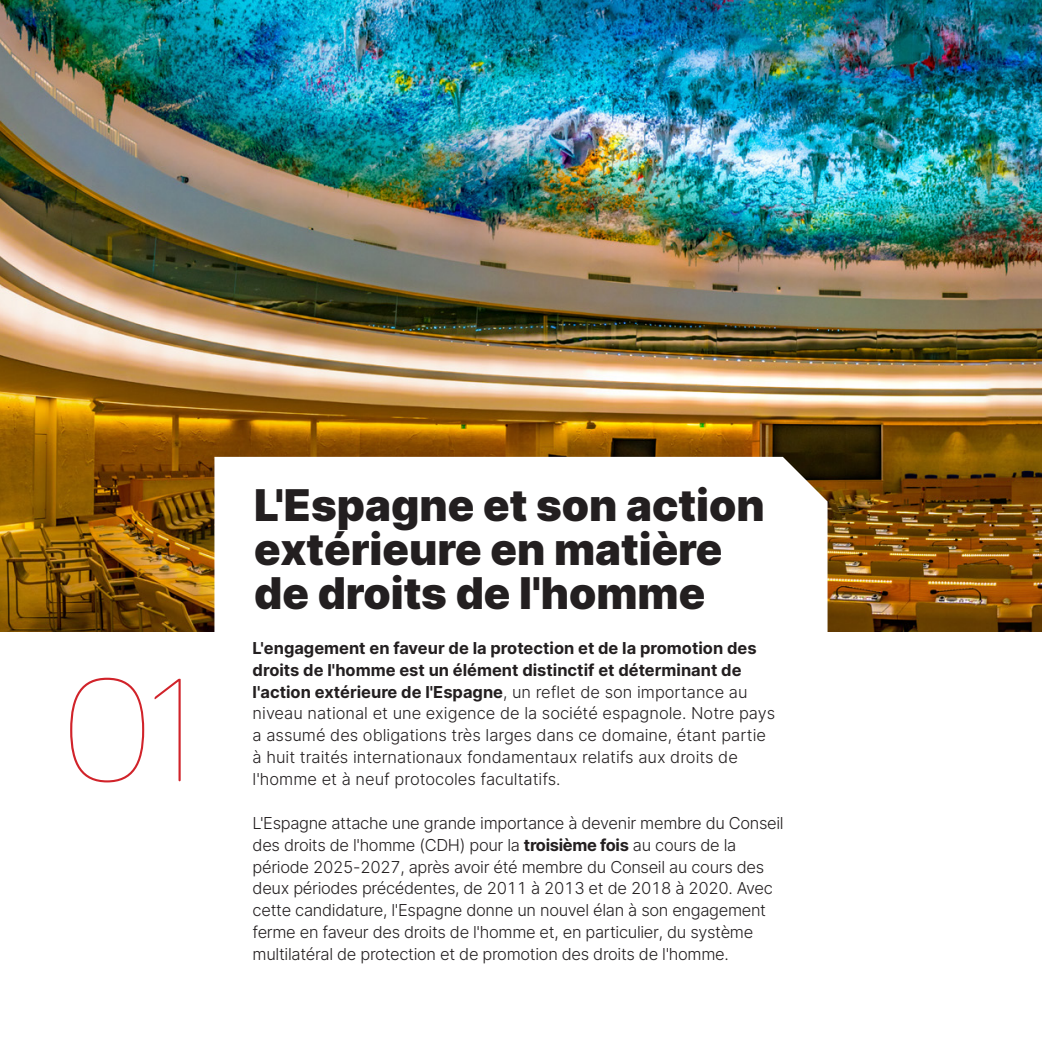
<style>
.page{position:relative;width:1042px;height:1042px;background:#fff}
.page>*{position:absolute;margin:0;border:0;box-sizing:border-box;transform-origin:0 0}
.t1{font:100 143.15px "Cocogoose Classic";color:#d1232a}
.t2{font:900 43.75px/43.8px "Inter";color:#231f20}
.TEXTO{font:300 16.45px/21.9px "Inter";letter-spacing:-.02em;color:#231f20}
.TEXTO-2{font:300 16.45px/21.9px "Inter";color:#231f20}
.s1{font-weight:700}
</style>
<div class="page">
<img style="left:0;top:0;width:1042px;height:632px">
<svg style="left:214px;top:457px;width:613px;height:175px"></svg>
<p class="t1" style="left:63px;top:629px;width:135px">01</p>
<p class="t2" style="left:254px;top:482px;width:512px">L'Espagne et son action extérieure en matière de droits de l'homme</p>
<p class="TEXTO-2" style="left:253px;top:637px;width:524px"><span class="s1">L'engagement en faveur de la protection et de la promotion des droits de l'homme est un élément distinctif et déterminant de l'action extérieure de l'Espagne</span>, un reflet de son importance au niveau national et une exigence de la société espagnole. Notre pays a assumé des obligations très larges dans ce domaine, étant partie à huit traités internationaux fondamentaux relatifs aux droits de l'homme et à neuf protocoles facultatifs.</p>
<p class="TEXTO" style="left:253px;top:812px;width:532px">L'Espagne attache une grande importance à devenir membre du Conseil des droits de l'homme (CDH) pour la <span class="s1">troisième fois</span> au cours de la période 2025-2027, après avoir été membre du Conseil au cours des deux périodes précédentes, de 2011 à 2013 et de 2018 à 2020. Avec cette candidature, l'Espagne donne un nouvel élan à son engagement ferme en faveur des droits de l'homme et, en particulier, du système multilatéral de protection et de promotion des droits de l'homme.</p>
</div>
